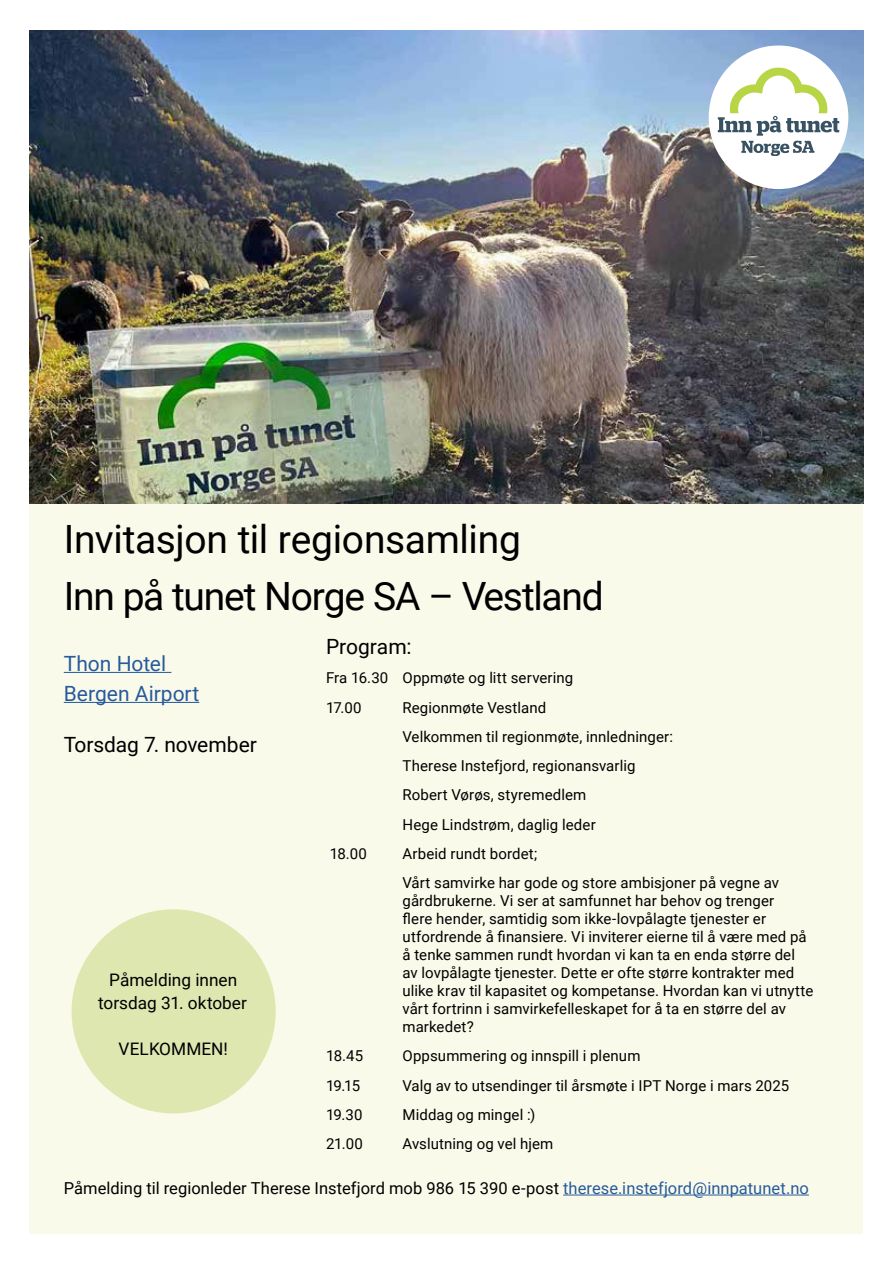
<style>
.page{position:relative;width:893px;height:1263px;background:#fff}
.page>*{position:absolute;margin:0;border:0;box-sizing:border-box;transform-origin:0 0}
.t1{font:39px/57.6px "Roboto";letter-spacing:-.015em;color:#000}
.t2{font:21px "Roboto";letter-spacing:-.005em;color:#000}
.t3{font:21px/30px "Roboto";color:#275b9b}
.t4{font:17.25px/23.2px "Roboto";color:#000;text-align:center}
.t5{font:16.5px "Roboto";color:#000}
.t6{font:15px/18px "Roboto";letter-spacing:.005em;color:#000}
.s1{color:#275b9b}
</style>
<div class="page">
<div style="left:30px;top:31px;width:833px;height:1202px;background:#fafaeb"></div>
<img style="left:30px;top:31px;width:833px;height:473px">
<hr style="left:64px;top:672px;width:107px;height:1px;background:#275b9b">
<hr style="left:64px;top:702px;width:135px;height:1px;background:#275b9b">
<hr style="left:563px;top:1194px;width:246px;height:1px;background:#275b9b">
<div style="left:709px;top:45px;width:139px;height:144px;background:#fff;border-radius:50%"></div>
<svg style="left:718px;top:67px;width:121px;height:89px"></svg>
<div style="left:72px;top:909px;width:204px;height:204px;background:#dfe7b1;border-radius:50%"></div>
<h1 class="t1" style="left:64px;top:508px;width:541px">Invitasjon til regionsamling<br>Inn på tunet Norge SA – Vestland</h1>
<h2 class="t3" style="left:64px;top:648px;width:137px">Thon Hotel<br>Bergen Airport</h2>
<h2 class="t2" style="left:326px;top:632px;width:87px">Program:</h2>
<p class="t6" style="left:326px;top:663px;width:249px;line-height:29.2px">Fra 16.30 Oppmøte og litt servering<br>17.00</p>
<p class="t6" style="left:403px;top:692px;width:272px;line-height:29.2px">Regionmøte Vestland<br>Velkommen til regionmøte, innledninger:<br>Therese Instefjord, regionansvarlig<br>Robert Vørøs, styremedlem<br>Hege Lindstrøm, daglig leder</p>
<h2 class="t2" style="left:64px;top:730px;width:195px">Torsdag 7. november</h2>
<p class="t4" style="left:98px;top:967px;width:150px">Påmelding innen torsdag 31. oktober</p>
<p class="t4" style="left:119px;top:1037px;width:111px">VELKOMMEN!</p>
<p class="t6" style="left:330px;top:844px;width:39px">18.00</p>
<p class="t6" style="left:403px;top:838px;width:378px;line-height:29.2px">Arbeid rundt bordet;<br>Vårt samvirke har gode og store ambisjoner på vegne av</p>
<p class="t6" style="left:403px;top:891px;width:412px">gårdbrukerne. Vi ser at samfunnet har behov og trenger<br>flere hender, samtidig som ikke-lovpålagte tjenester er utfordrende å finansiere. Vi inviterer eierne til å være med på å tenke sammen rundt hvordan vi kan ta en enda større del av lovpålagte tjenester. Dette er ofte større kontrakter med ulike krav til kapasitet og kompetanse. Hvordan kan vi utnytte vårt fortrinn i samvirkefelleskapet for å ta en større del av markedet?</p>
<p class="t6" style="left:326px;top:1046px;width:39px">18.45</p>
<p class="t6" style="left:403px;top:1046px;width:239px">Oppsummering og innspill i plenum</p>
<p class="t6" style="left:326px;top:1076px;width:36px">19.15</p>
<p class="t6" style="left:403px;top:1076px;width:388px">Valg av to utsendinger til årsmøte i IPT Norge i mars 2025</p>
<p class="t6" style="left:326px;top:1105px;width:38px">19.30</p>
<p class="t6" style="left:403px;top:1105px;width:134px">Middag og mingel :)</p>
<p class="t6" style="left:326px;top:1134px;width:39px">21.00</p>
<p class="t6" style="left:403px;top:1134px;width:152px">Avslutning og vel hjem</p>
<p class="t5" style="left:64px;top:1176px;width:747px">Påmelding til regionleder Therese Instefjord mob 986 15 390 e-post <span class="s1">therese.instefjord@innpatunet.no</span></p>
</div>
